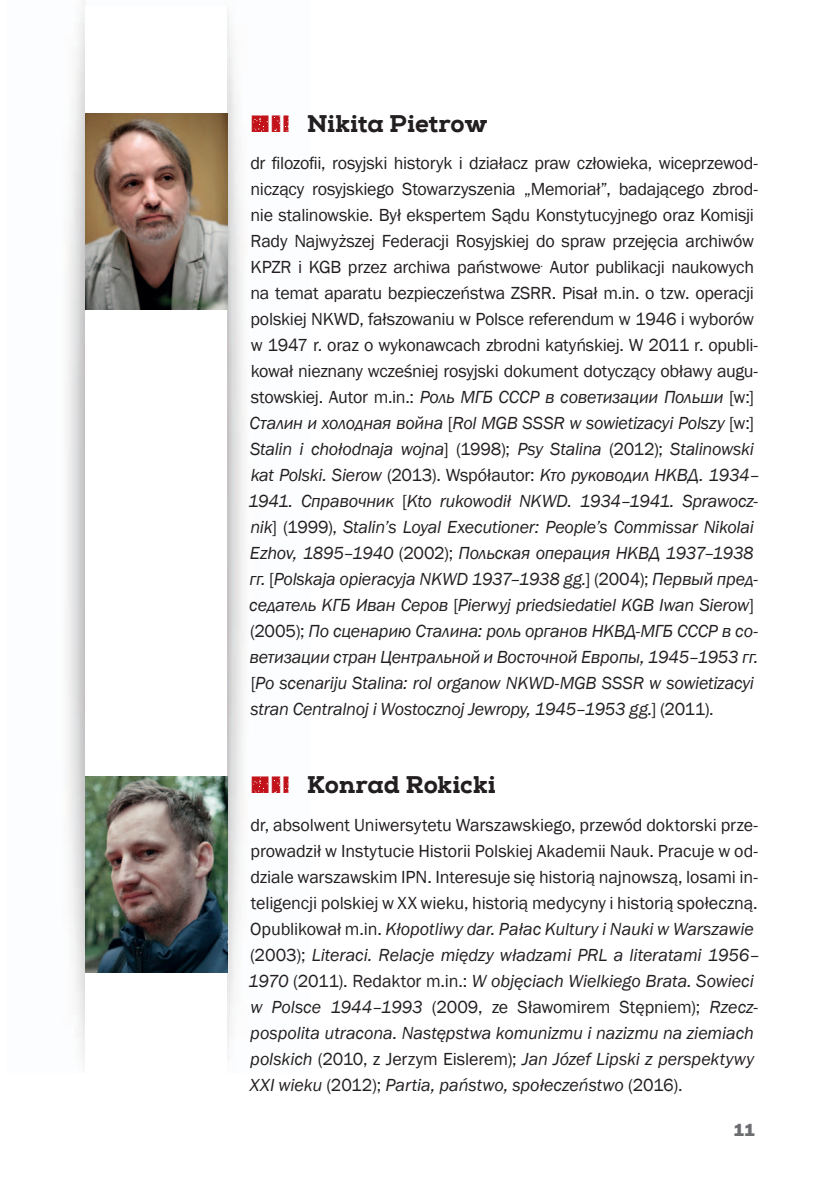
<style>
.page{position:relative;width:840px;height:1191px;background:#fff}
.page>*{position:absolute;margin:0;border:0;box-sizing:border-box;transform-origin:0 0}
.t1{font:800 24px "Nexa Slab";color:#231f20}
.t2{font:18px/26px "Franklin Gothic";letter-spacing:-.015em;color:#231f20}
.t3{font:18px "Franklin Got Itc TCE Heav";color:#6c6d70}
.s1{color:#c2121a}
.s2{font-style:italic}
</style>
<div class="page">
<img style="left:67px;top:0;width:177px;height:1066px">
<div style="left:85px;top:6px;width:142px;height:1068px;background:#fff"></div>
<img style="left:85px;top:113px;width:142px;height:196px">
<img style="left:85px;top:777px;width:142px;height:195px">
<h1 class="t1" style="left:251px;top:108px;width:237px"><span class="s1">■❚❙</span> Nikita Pietrow</h1>
<p class="t2" style="left:248px;top:150px;width:513px">dr filozofii, rosyjski historyk i działacz praw człowieka, wiceprzewod&shy;niczący rosyjskiego Stowarzyszenia „Memoriał”, badającego zbrod&shy;nie stalinowskie. Był ekspertem Sądu Konstytucyjnego oraz Komisji Rady Najwyższej Federacji Rosyjskiej do spraw przejęcia archiwów KPZR i KGB przez archiwa państwowe<sup>.</sup> Autor publikacji naukowych na temat aparatu bezpieczeństwa ZSRR. Pisał m.in. o tzw. operacji polskiej NKWD, fałszowaniu w Polsce referendum w 1946 i wyborów w 1947 r. oraz o wykonawcach zbrodni katyńskiej. W 2011 r. opubli&shy;kował nieznany wcześniej rosyjski dokument dotyczący obławy augu&shy;stowskiej. Autor m.in.: <span class="s2">Роль МГБ СССР в советизации Польши</span> [w:] <span class="s2">Сталин и холодная война</span> [<span class="s2">Rol MGB SSSR w sowietizacyi Polszy</span> [w:] <span class="s2">Stalin i chołodnaja wojna</span>] (1998); <span class="s2">Psy Stalina</span> (2012); <span class="s2">Stalinowski kat Polski. Sierow</span> (2013). Współautor: <span class="s2">Кто руководил НКВД. 1934– 1941. Справочник</span> [<span class="s2">Kto rukowodił NKWD. 1934–1941. Sprawocz&shy;nik</span>] (1999), <span class="s2">Stalin’s Loyal Executioner: People’s Commissar Nikolai Ezhov, 1895–1940</span> (2002); <span class="s2">Польская операция НКВД 1937–1938 гг.</span> [<span class="s2">Polskaja opieracyja NKWD 1937–1938 gg.</span>] (2004); <span class="s2">Первый пред&shy;седатель КГБ Иван Серов</span> [<span class="s2">Pierwyj priedsiedatiel KGB Iwan Sierow</span>] (2005); <span class="s2">По сценарию Сталина: роль органов НКВД-МГБ СССР в со&shy;ветизации стран Центральной и Восточной Европы, 1945–1953 гг. </span>[<span class="s2">Po scenariju Stalina: rol organow NKWD-MGB SSSR w sowietizacyi stran Centralnoj i Wostocznoj Jewropy, 1945–1953 gg.</span>] (2011).</p>
<h1 class="t1" style="left:251px;top:770px;width:246px"><span class="s1">■❚❙</span> Konrad Rokicki</h1>
<p class="t2" style="left:248px;top:812px;width:513px">dr, absolwent Uniwersytetu Warszawskiego, przewód doktorski prze&shy;prowadził w Instytucie Historii Polskiej Akademii Nauk. Pracuje w od&shy;dziale warszawskim IPN. Interesuje się historią najnowszą, losami in&shy;teligencji polskiej w XX wieku, historią medycyny i historią społeczną.<br>Opublikował m.in. <span class="s2">Kłopotliwy dar. Pałac Kultury i Nauki w Warszawie </span>(2003); <span class="s2">Literaci. Relacje między władzami PRL a literatami 1956– 1970</span> (2011). Redaktor m.in.: <span class="s2">W objęciach Wielkiego Brata. Sowieci w Polsce 1944–1993</span> (2009, ze Sławomirem Stępniem); <span class="s2">Rzecz&shy;pospolita utracona. Następstwa komunizmu i nazizmu na ziemiach polskich</span> (2010, z Jerzym Eislerem); <span class="s2">Jan Józef Lipski z perspektywy XXI wieku</span> (2012); <span class="s2">Partia, państwo, społeczeństwo</span> (2016).</p>
<p class="t3" style="left:733px;top:1119px;width:23px">11</p>
</div>
